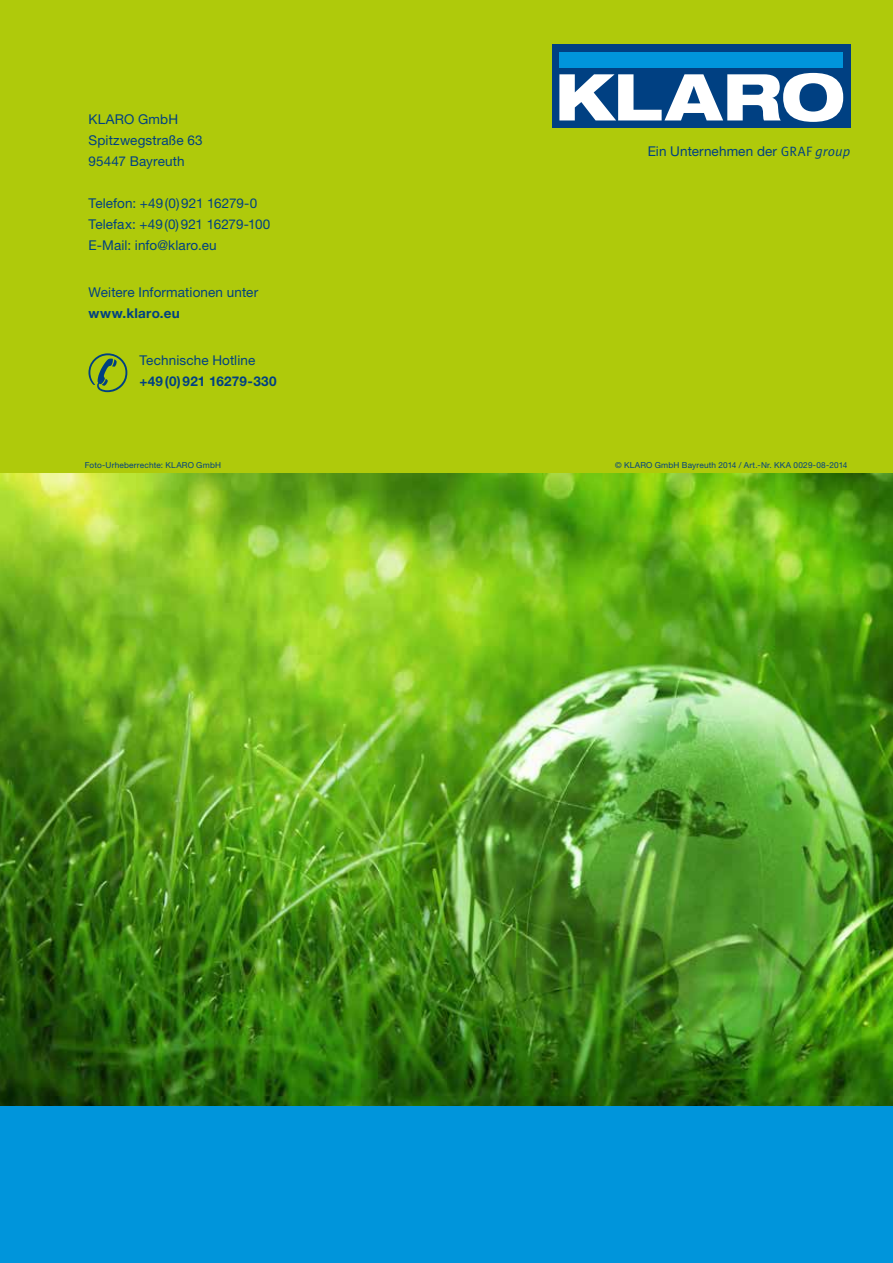
<style>
.page{position:relative;width:893px;height:1263px;background:#fff}
.page>*{position:absolute;margin:0;border:0;box-sizing:border-box;transform-origin:0 0}
.t1{font:13.5px/21px "Helvetica Neue LT Pro";letter-spacing:.01em;color:#004082}
.t2{font:700 13.5px "Helvetica Neue LT Pro";letter-spacing:.02em;color:#004082}
.t3{font:8.25px "Helvetica Neue LT Pro";letter-spacing:.025em;color:#004082}
.s1{font-family:"Meta Pro"}
.s2{font-family:"Meta Pro";font-style:italic}
</style>
<div class="page">
<div style="left:0;top:0;width:893px;height:474px;background:#afca0b"></div>
<div style="left:0;top:1105px;width:893px;height:158px;background:#0095db"></div>
<img style="left:0;top:474px;width:893px;height:631px">
<svg style="left:88px;top:353px;width:39px;height:39px"></svg>
<div style="left:552px;top:44px;width:298px;height:84px;background:#004082"></div>
<svg style="left:559px;top:73px;width:284px;height:49px"></svg>
<div style="left:559px;top:52px;width:284px;height:15px;background:#0095db"></div>
<p class="t1" style="left:89px;top:108px;width:116px">KLARO GmbH<br>Spitzwegstraße 63<br>95447 Bayreuth</p>
<p class="t1" style="left:89px;top:192px;width:183px">Telefon: +49(0)921 16279-0<br>Telefax: +49(0)921 16279-100<br>E-Mail: info@klaro.eu</p>
<p class="t1" style="left:89px;top:281px;width:171px">Weitere Informationen unter</p>
<p class="t2" style="left:89px;top:305px;width:93px">www.klaro.eu</p>
<p class="t1" style="left:139px;top:349px;width:117px">Technische Hotline</p>
<p class="t2" style="left:139px;top:373px;width:139px">+49(0)921 16279-330</p>
<p class="t1" style="left:648px;top:141px;width:204px">Ein Unternehmen der <span class="s1">GRAF</span> <span class="s2">group</span></p>
<p class="t3" style="left:85px;top:460px;width:138px">Foto-Urheberrechte: KLARO GmbH</p>
<p class="t3" style="left:615px;top:460px;width:234px">© KLARO GmbH Bayreuth 2014 / Art.-Nr. KKA 0029-08-2014</p>
</div>
